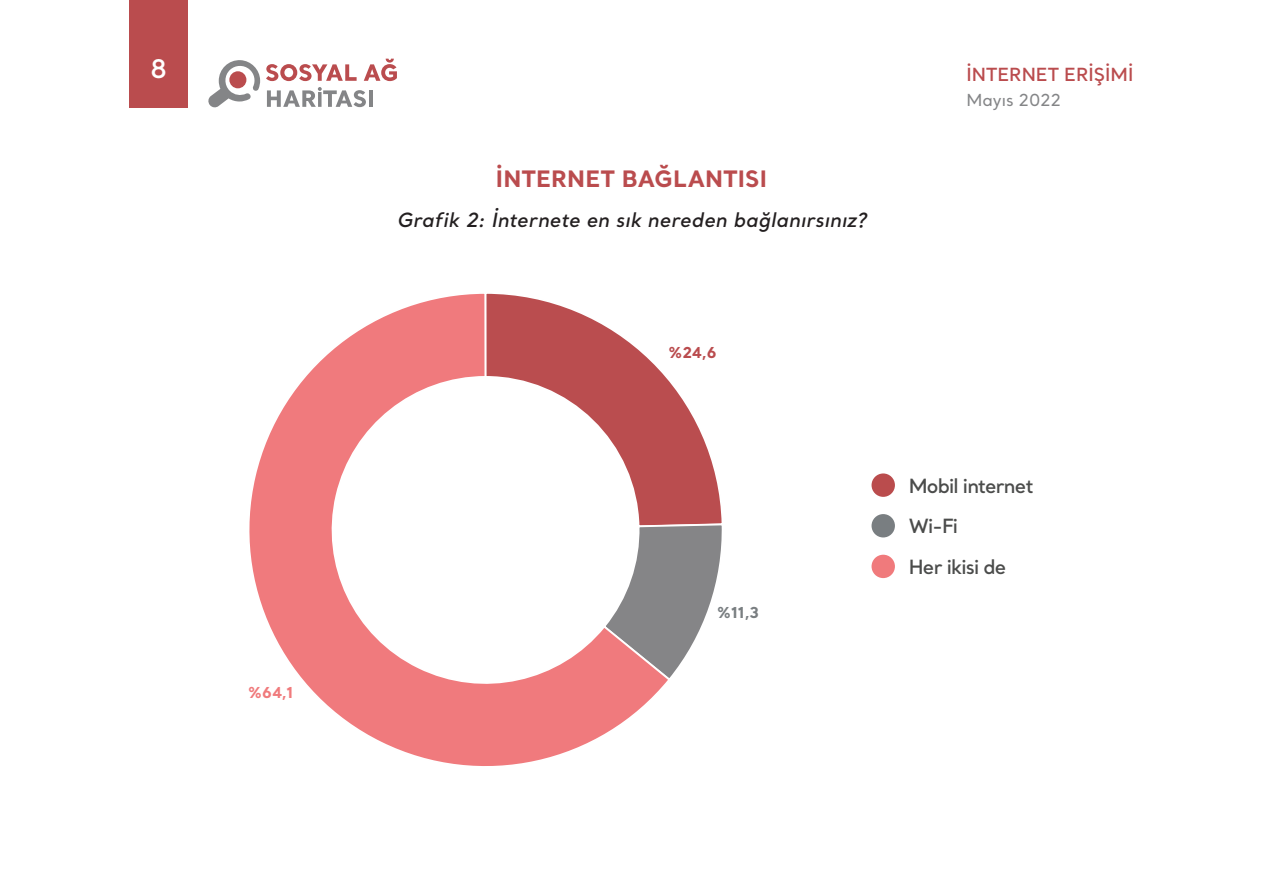
<style>
.page{position:relative;width:1263px;height:893px;background:#fff}
.page>*{position:absolute;margin:0;border:0;box-sizing:border-box;transform-origin:0 0}
.t1{font:600 25.5px "Santral";color:#fff}
.ANA_METIN{font:700 22.5px "Santral";letter-spacing:.01em;color:#ba4c4e}
.ANA_METIN-2{font:italic 600 19.5px "Santral";letter-spacing:.01em;color:#231f20}
.t2{font:600 19.5px "Santral";letter-spacing:-.04em;color:#4b4c4b}
.t3{font:600 18px "Santral";color:#ba4c4e}
.t4{font:500 16.5px "Santral";color:#848587}
.t5{font:700 15px "Santral";color:#f07a7c}
.t6{font:700 15px "Santral";color:#797e81}
.t7{font:700 15px "Santral";color:#ba4c4e}
</style>
<div class="page">
<svg style="left:208px;top:60px;width:52px;height:48px"></svg>
<svg style="left:266px;top:64px;width:91px;height:17px"></svg>
<svg style="left:364px;top:59px;width:33px;height:22px"></svg>
<svg style="left:267px;top:87px;width:99px;height:20px"></svg>
<hr style="left:369px;top:90px;width:3px;height:17px;background:#848587">
<div style="left:130px;top:0;width:58px;height:107px;background:#ba4c4e"></div>
<div style="left:871px;top:473px;width:24px;height:24px;background:#ba4c4d;border-radius:50%"></div>
<div style="left:871px;top:514px;width:24px;height:23px;background:#797e81;border-radius:50%"></div>
<div style="left:871px;top:555px;width:24px;height:23px;background:#f07a7c;border-radius:50%"></div>
<svg style="left:672px;top:385px;width:50px;height:138px"></svg>
<svg style="left:672px;top:523px;width:50px;height:152px"></svg>
<svg style="left:249px;top:293px;width:423px;height:473px"></svg>
<h1 class="t1" style="left:150px;top:52px;width:19px">8</h1>
<p class="t5" style="left:248px;top:682px;width:47px">%64,1</p>
<p class="ANA_METIN" style="left:496px;top:164px;width:272px">İNTERNET BAĞLANTISI</p>
<p class="ANA_METIN-2" style="left:397px;top:207px;width:471px">Grafik 2: İnternete en sık nereden bağlanırsınız?</p>
<p class="t7" style="left:668px;top:342px;width:50px">%24,6</p>
<p class="t3" style="left:966px;top:62px;width:169px">İNTERNET ERİŞİMİ</p>
<p class="t4" style="left:966px;top:90px;width:96px">Mayıs 2022</p>
<p class="t6" style="left:717px;top:602px;width:44px">%11,3</p>
<p class="t2" style="left:909px;top:473px;width:126px">Mobil internet</p>
<p class="t2" style="left:909px;top:513px;width:51px">Wi-Fi</p>
<p class="t2" style="left:909px;top:554px;width:99px">Her ikisi de</p>
</div>
